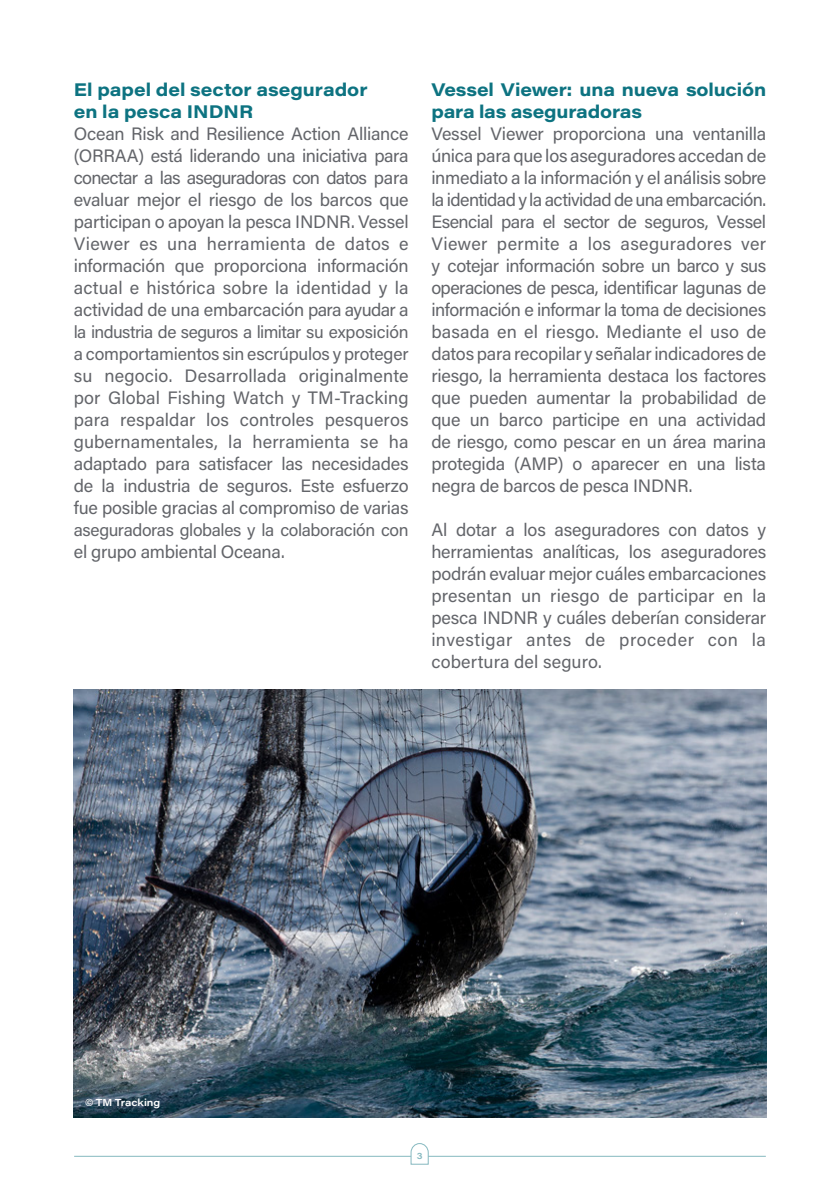
<style>
.page{position:relative;width:840px;height:1191px;background:#fff}
.page>*{position:absolute;margin:0;border:0;box-sizing:border-box;transform-origin:0 0}
.t1{font:18px/22px "Acumin Pro";letter-spacing:-.01em;color:#63656a;text-align:justify}
.t2{font:700 18px/22px "Acumin Pro Wide";letter-spacing:-.005em;color:#0d7381}
.t3{font:17.6px "Acumin Pro";letter-spacing:-.01em;color:#63656a}
.t4{font:17.4px "Acumin Pro";letter-spacing:-.025em;color:#63656a}
.t5{font:600 10px "Acumin Pro Wide";letter-spacing:-.005em;color:#fff}
.t6{font:600 9px "Acumin Pro Wide";color:#86b9c0}
</style>
<div class="page">
<hr style="left:74px;top:1155px;width:691px;height:1px;background:#86b9c0">
<svg style="left:410px;top:1143px;width:19px;height:22px"></svg>
<img style="left:74px;top:690px;width:691px;height:427px">
<p class="t2" style="left:74px;top:77px;width:295px">El papel del sector asegurador en la pesca INDNR</p>
<p class="t1" style="left:74px;top:122px;width:336px">Ocean Risk and Resilience Action Alliance (ORRAA) está liderando una iniciativa para conectar a las aseguradoras con datos para evaluar mejor el riesgo de los barcos que participan o apoyan la pesca INDNR. Vessel Viewer es una herramienta de datos e información que proporciona información actual e histórica sobre la identidad y la actividad de una embarcación para ayudar a</p>
<p class="t4" style="left:74px;top:320px;width:336px">la industria de seguros a limitar su exposición</p>
<p class="t3" style="left:74px;top:341px;width:336px">a comportamientos sin escrúpulos y proteger</p>
<p class="t1" style="left:74px;top:364px;width:336px">su negocio. Desarrollada originalmente por Global Fishing Watch y TM-Tracking para respaldar los controles pesqueros gubernamentales, la herramienta se ha adaptado para satisfacer las necesidades de la industria de seguros. Este esfuerzo fue posible gracias al compromiso de varias</p>
<p class="t4" style="left:74px;top:518px;width:336px">aseguradoras globales y la colaboración con</p>
<p class="t1" style="left:74px;top:540px;width:212px">el grupo ambiental Oceana.</p>
<p class="t2" style="left:431px;top:77px;width:336px">Vessel Viewer: una nueva solución para las aseguradoras</p>
<p class="t1" style="left:431px;top:122px;width:336px">Vessel Viewer proporciona una ventanilla única para que los aseguradores accedan de inmediato a la información y el análisis sobre la identidad y la actividad de una embarcación.<br>Esencial para el sector de seguros, Vessel Viewer permite a los aseguradores ver y cotejar información sobre un barco y sus operaciones de pesca, identificar lagunas de información e informar la toma de decisiones basada en el riesgo. Mediante el uso de datos para recopilar y señalar indicadores de riesgo, la herramienta destaca los factores que pueden aumentar la probabilidad de que un barco participe en una actividad de riesgo, como pescar en un área marina protegida (AMP) o aparecer en una lista negra de barcos de pesca INDNR.</p>
<p class="t1" style="left:431px;top:518px;width:336px">Al dotar a los aseguradores con datos y herramientas analíticas, los aseguradores podrán evaluar mejor cuáles embarcaciones presentan un riesgo de participar en la pesca INDNR y cuáles deberían considerar investigar antes de proceder con la cobertura del seguro.</p>
<p class="t5" style="left:85px;top:1095px;width:77px">© TM Tracking</p>
<p class="t6" style="left:416px;top:1149px;width:7px">3</p>
</div>
